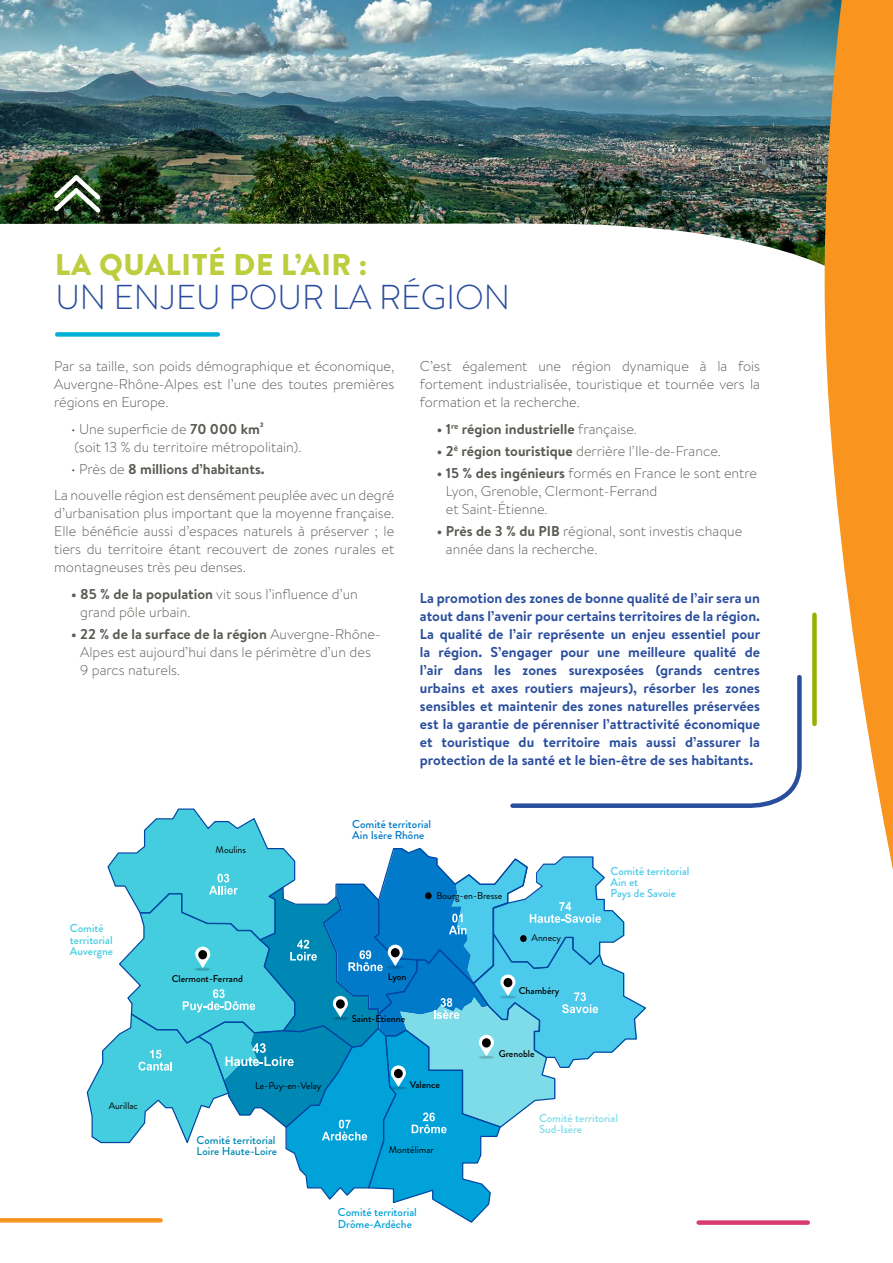
<style>
.page{position:relative;width:893px;height:1263px;background:#fff}
.page>*{position:absolute;margin:0;border:0;box-sizing:border-box;transform-origin:0 0}
.t1{font:300 34.5px "Brandon Text";color:#294c9d}
.t2{font:900 30px "Brandon Text";letter-spacing:.02em;color:#bccd3e}
.t3{font:300 14.25px/18px "Brandon Text";color:#5b5954}
.t4{font:700 14.25px/18px "Brandon Text";color:#2a4e9e;text-align:justify}
.t5{font:700 14.25px "Brandon Text";color:#5b5954}
.t6{font:500 11.4px/11.4px "Brandon Grotesque";color:#4bcaeb}
.t7{font:500 11.4px/11.4px "Brandon Grotesque";color:#0088b5}
.t8{font:500 11.4px/11.4px "Brandon Grotesque";color:#00a2d9}
.t9{font:500 11.4px/11.4px "Brandon Grotesque";color:#007ac9}
.t10{font:500 11.4px/11.4px "Brandon Grotesque";color:#7edce9}
.t11{font:500 11.4px/11.4px "Brandon Grotesque";color:#44cdde}
.t12{font:9.75px "Brandon Grotesque";color:#000}
.t13{font:500 9.75px "Brandon Grotesque";color:#000}
.s1{font-weight:700}
.s2{font-weight:300}
</style>
<div class="page">
<img style="left:0;top:0;width:825px;height:312px">
<svg style="left:54px;top:175px;width:46px;height:38px"></svg>
<svg style="left:0;top:1218px;width:86px;height:5px"></svg>
<div style="left:812px;top:615px;width:5px;height:109px;background:#96b001"></div>
<svg style="left:86px;top:674px;width:716px;height:550px"></svg>
<div style="left:57px;top:332px;width:161px;height:5px;background:#00b0d7"></div>
<div style="left:699px;top:1220px;width:109px;height:5px;background:#d83b71"></div>
<svg style="left:825px;top:0;width:68px;height:870px;fill:#f9951f"></svg>
<h2 class="t2" style="left:55px;top:243px;width:313px">LA QUALITÉ DE L’AIR :</h2>
<h1 class="t1" style="left:55px;top:274px;width:456px">UN ENJEU POUR LA RÉGION</h1>
<p class="t3" style="left:54px;top:357px;width:342px;text-align:justify">Par sa taille, son poids démographique et économique, Auvergne-Rhône-Alpes est l’une des toutes premières régions en Europe.</p>
<p class="t3" style="left:71px;top:419px;width:232px">• Une superficie de <span class="s1">70 000 km²<br></span>(soit 13 % du territoire métropolitain).</p>
<p class="t3" style="left:54px;top:455px;width:342px;line-height:26.5px;text-indent:17px">• Près de <span class="s1">8 millions d’habitants.<br></span>La nouvelle région est densément peuplée avec un degré</p>
<p class="t3" style="left:54px;top:504px;width:342px;text-align:justify">d’urbanisation plus important que la moyenne française.<br>Elle bénéficie aussi d’espaces naturels à préserver ; le tiers du territoire étant recouvert de zones rurales et montagneuses très peu denses.</p>
<p class="t3" style="left:80px;top:584px;width:279px;text-indent:-9px"><span class="s1">• 85 % de la population</span> vit sous l’influence d’un grand pôle urbain.</p>
<p class="t3" style="left:80px;top:625px;width:302px;text-indent:-9px"><span class="s1">• 22 % de la surface de la région</span> Auvergne-Rhône-<br>Alpes est aujourd’hui dans le périmètre d’un des<br>9 parcs naturels.</p>
<p class="t3" style="left:420px;top:357px;width:342px;text-align:justify">C’est également une région dynamique à la fois fortement industrialisée, touristique et tournée vers la formation et la recherche.</p>
<p class="t5" style="left:437px;top:419px;width:202px">• 1<sup>re</sup> région industrielle <span class="s2">française.</span></p>
<p class="t3" style="left:437px;top:441px;width:286px"><span class="s1">• 2</span><sup>è</sup> <span class="s1">région touristique</span> derrière l’Ile-de-France.</p>
<p class="t3" style="left:446px;top:464px;width:313px;text-indent:-9px"><span class="s1">• 15 % des ingénieurs</span> formés en France le sont entre<br>Lyon, Grenoble, Clermont-Ferrand<br>et Saint-Étienne.</p>
<p class="t3" style="left:446px;top:522px;width:298px;text-indent:-9px"><span class="s1">• Près de 3 % du PIB</span> régional, sont investis chaque année dans la recherche.</p>
<p class="t4" style="left:420px;top:589px;width:342px">La promotion des zones de bonne qualité de l’air sera un atout dans l’avenir pour certains territoires de la région.<br>La qualité de l’air représente un enjeu essentiel pour la région. S’engager pour une meilleure qualité de l’air dans les zones surexposées (grands centres urbains et axes routiers majeurs), résorber les zones sensibles et maintenir des zones naturelles préservées est la garantie de pérenniser l’attractivité économique et touristique du territoire mais aussi d’assurer la protection de la santé et le bien-être de ses habitants.</p>
<p class="t11" style="left:70px;top:923px;width:45px">Comité territorial<br>Auvergne</p>
<p class="t12" style="left:109px;top:1099px;width:31px">Aurillac</p>
<p class="t12" style="left:216px;top:843px;width:32px">Moulins</p>
<p class="t13" style="left:172px;top:972px;width:73px">Clermont-Ferrand</p>
<p class="t12" style="left:255px;top:1079px;width:68px">Le-Puy-en-Velay</p>
<p class="t7" style="left:197px;top:1134px;width:82px">Comité territorial<br>Loire Haute-Loire</p>
<p class="t9" style="left:352px;top:818px;width:80px">Comité territorial<br>Ain Isère Rhône</p>
<p class="t13" style="left:388px;top:970px;width:20px">Lyon</p>
<p class="t13" style="left:352px;top:1012px;width:55px">Saint-Etienne</p>
<p class="t12" style="left:436px;top:889px;width:67px">Bourg-en-Bresse</p>
<p class="t12" style="left:531px;top:930px;width:31px">Annecy</p>
<p class="t13" style="left:519px;top:984px;width:42px">Chambéry</p>
<p class="t13" style="left:499px;top:1047px;width:37px">Grenoble</p>
<p class="t13" style="left:410px;top:1078px;width:32px">Valence</p>
<p class="t6" style="left:611px;top:865px;width:80px">Comité territorial<br>Ain et<br>Pays de Savoie</p>
<p class="t12" style="left:389px;top:1143px;width:46px">Montélimar</p>
<p class="t10" style="left:539px;top:1112px;width:80px">Comité territorial<br>Sud-Isère</p>
<p class="t8" style="left:338px;top:1207px;width:80px">Comité territorial<br>Drôme-Ardèche</p>
</div>
